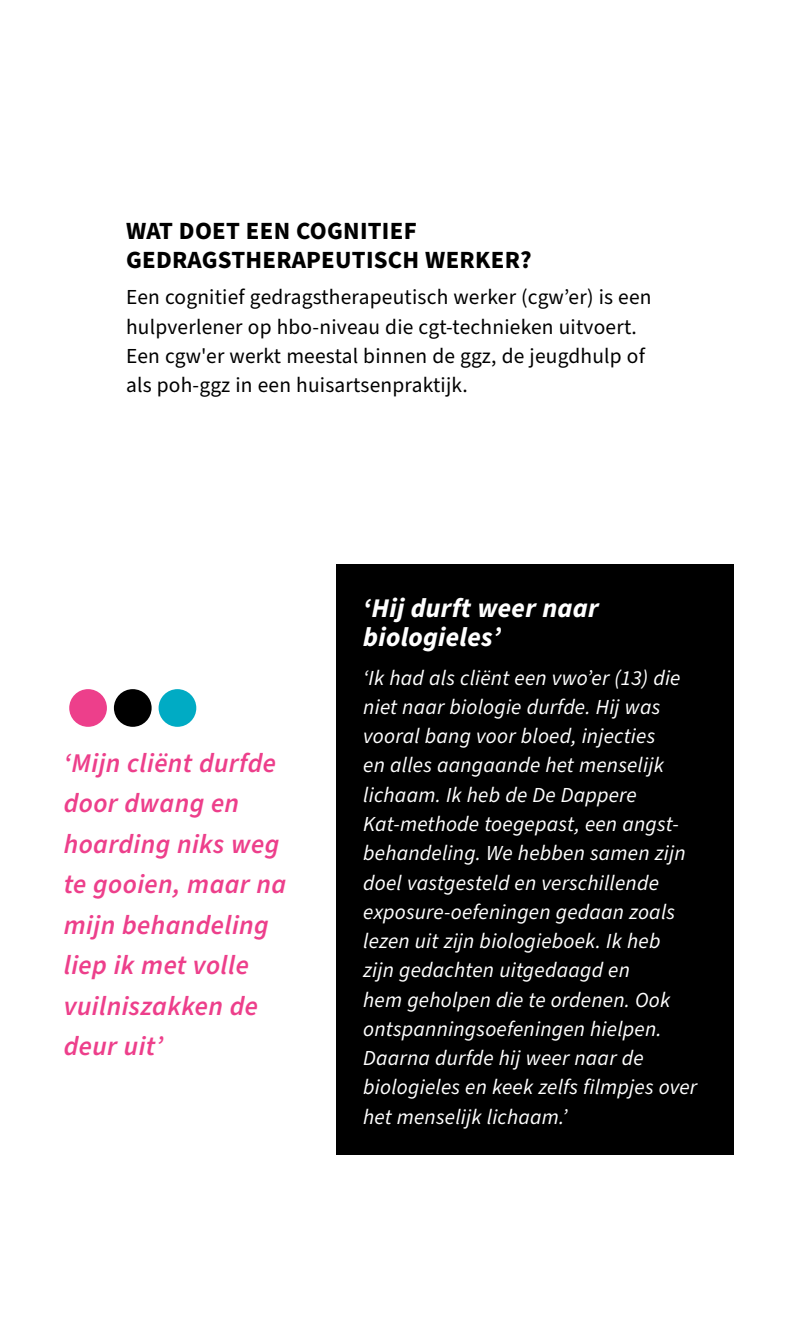
<style>
.page{position:relative;width:798px;height:1340px;background:#fff}
.page>*{position:absolute;margin:0;border:0;box-sizing:border-box;transform-origin:0 0}
.t1{font:italic 600 27px/40.5px "Source Sans Pro";letter-spacing:.015em;color:#ed3f8b}
.t2{font:italic 700 27px/29.2px "Source Sans Pro";letter-spacing:.01em;color:#fff}
.t3{font:700 24.75px/29.2px "Source Sans Pro";letter-spacing:.01em;color:#000}
.t4{font:italic 21.38px/29.2px "Source Sans Pro";letter-spacing:.01em;color:#fff}
.t5{font:21.38px/29.2px "Source Sans Pro";letter-spacing:.01em;color:#000}
</style>
<div class="page">
<div style="left:69px;top:689px;width:38px;height:37px;background:#ed3f8b;border-radius:50%"></div>
<div style="left:158px;top:689px;width:38px;height:37px;background:#00abc4;border-radius:50%"></div>
<div style="left:114px;top:689px;width:37px;height:37px;background:#000;border-radius:50%"></div>
<div style="left:336px;top:565px;width:397px;height:589px;background:#000"></div>
<p class="t3" style="left:126px;top:217px;width:407px">WAT DOET EEN COGNITIEF<br>GEDRAGSTHERAPEUTISCH WERKER?</p>
<p class="t5" style="left:126px;top:283px;width:527px">Een cognitief gedragstherapeutisch werker (cgw’er) is een hulpverlener op hbo-niveau die cgt-technieken uitvoert.<br>Een cgw'er werkt meestal binnen de ggz, de jeugdhulp of als poh-ggz in een huisartsenpraktijk.</p>
<p class="t1" style="left:64px;top:743px;width:224px">‘Mijn cliënt durfde door dwang en hoarding niks weg te gooien, maar na mijn behandeling liep ik met volle vuilniszakken de deur uit’</p>
<p class="t2" style="left:363px;top:594px;width:237px">‘Hij durft weer naar biologieles’</p>
<p class="t4" style="left:363px;top:663px;width:335px">‘Ik had als cliënt een vwo’er (13) die niet naar biologie durfde. Hij was vooral bang voor bloed, injecties<br>en alles aangaande het menselijk lichaam. Ik heb de De Dappere Kat-methode toegepast, een angst&shy;behandeling. We hebben samen zijn doel vastgesteld en verschillende exposure-oefeningen gedaan zoals lezen uit zijn biologieboek. Ik heb<br>zijn gedachten uitgedaagd en<br>hem geholpen die te ordenen. Ook ontspanningsoefeningen hielpen.<br>Daarna durfde hij weer naar de biologieles en keek zelfs filmpjes over het menselijk lichaam.’</p>
</div>
